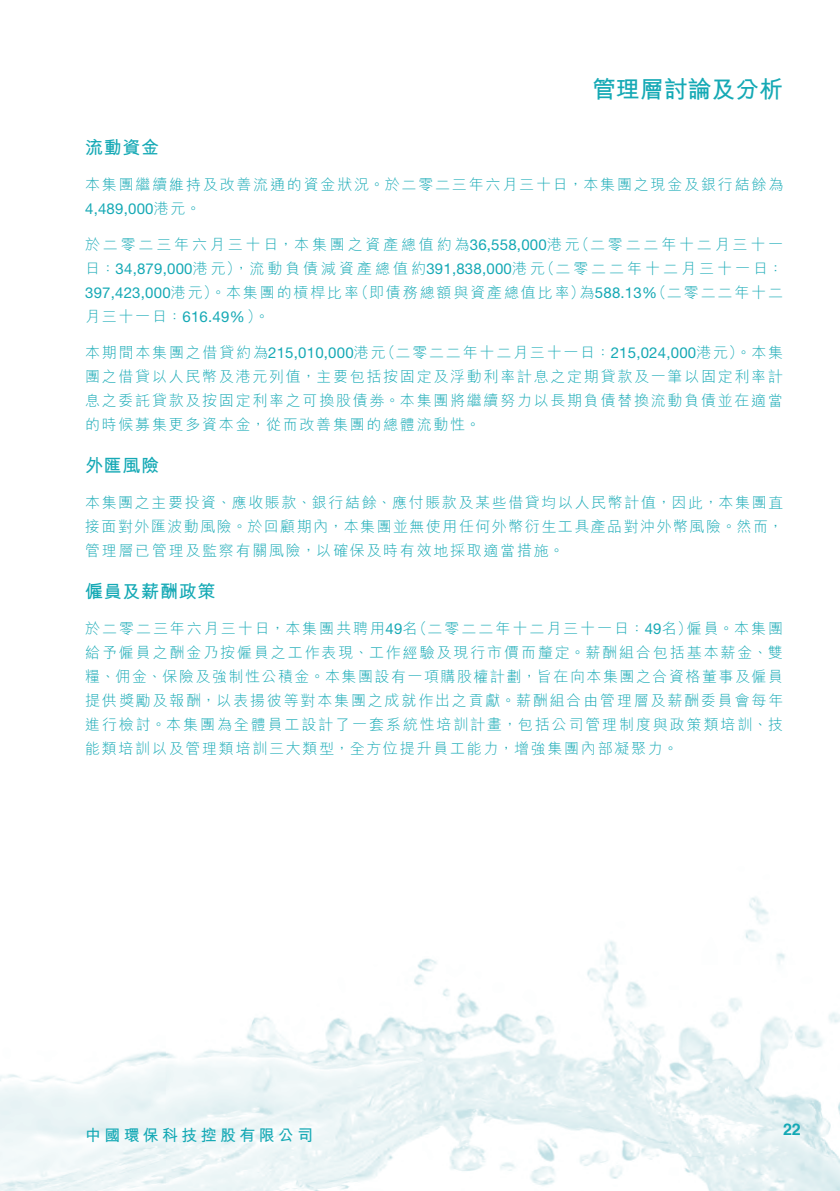
<style>
.page{position:relative;width:840px;height:1191px;background:#fff}
.page>*{position:absolute;margin:0;border:0;box-sizing:border-box;transform-origin:0 0}
.t1{font:700 24px "M Hei HK";letter-spacing:-.005em;color:#15a9b5}
._04___H2{font:700 18px "M Hei HK";letter-spacing:.04em;color:#15a9b5}
.t2{font:700 16px "M Hei HK";letter-spacing:.205em;color:#15a9b5}
.t3{font:700 16px "Helvetica";color:#15a9b5}
._01_Body_Text{font:300 15px/24px "M Hei HK";letter-spacing:.115em;color:#15a9b5;text-align:justify}
.s1{font-family:"Helvetica Neue LT Std";font-weight:400}
</style>
<div class="page">
<img style="left:0;top:896px;width:839px;height:295px">
<h1 class="t1" style="left:591px;top:72px;width:192px">管理層討論及分析</h1>
<p class="_04___H2" style="left:85px;top:134px;width:76px">流動資金</p>
<p class="_01_Body_Text" style="left:85px;top:172px;width:699px">本集團繼續維持及改善流通的資金狀況。於二零二三年六月三十日，本集團之現金及銀行結餘為<br><span class="s1">4,489,000</span>港元。</p>
<p class="_01_Body_Text" style="left:85px;top:232px;width:699px">於二零二三年六月三十日，本集團之資產總值約為<span class="s1">36,558,000</span>港元（二零二二年十二月三十一日：<span class="s1">34,879,000</span>港元），流動負債減資產總值約<span class="s1">391,838,000</span>港元（二零二二年十二月三十一日：<span class="s1">397,423,000</span>港元）。本集團的槓桿比率（即債務總額與資產總值比率）為<span class="s1">588.13%</span>（二零二二年十二月三十一日：<span class="s1">616.49%</span>）。</p>
<p class="_01_Body_Text" style="left:85px;top:340px;width:699px">本期間本集團之借貸約為<span class="s1">215,010,000</span>港元（二零二二年十二月三十一日：<span class="s1">215,024,000</span>港元）。本集團之借貸以人民幣及港元列值，主要包括按固定及浮動利率計息之定期貸款及一筆以固定利率計息之委託貸款及按固定利率之可換股債劵。本集團將繼續努力以長期負債替換流動負債並在適當的時候募集更多資本金，從而改善集團的總體流動性。</p>
<p class="_04___H2" style="left:85px;top:452px;width:76px">外匯風險</p>
<p class="_01_Body_Text" style="left:85px;top:490px;width:699px">本集團之主要投資、應收賬款、銀行結餘、應付賬款及某些借貸均以人民幣計值，因此，本集團直接面對外匯波動風險。於回顧期內，本集團並無使用任何外幣衍生工具產品對沖外幣風險。然而，管理層已管理及監察有關風險，以確保及時有效地採取適當措施。</p>
<p class="_04___H2" style="left:85px;top:578px;width:132px">僱員及薪酬政策</p>
<p class="_01_Body_Text" style="left:85px;top:616px;width:699px">於二零二三年六月三十日，本集團共聘用<span class="s1">49</span>名（二零二二年十二月三十一日：<span class="s1">49</span>名）僱員。本集團給予僱員之酬金乃按僱員之工作表現、工作經驗及現行市價而釐定。薪酬組合包括基本薪金、雙糧、佣金、保險及強制性公積金。本集團設有一項購股權計劃，旨在向本集團之合資格董事及僱員提供獎勵及報酬，以表揚彼等對本集團之成就作出之貢獻。薪酬組合由管理層及薪酬委員會每年進行檢討。本集團為全體員工設計了一套系統性培訓計畫，包括公司管理制度與政策類培訓、技能類培訓以及管理類培訓三大類型，全方位提升員工能力，增強集團內部凝聚力。</p>
<p class="t2" style="left:85px;top:1123px;width:229px">中國環保科技控股有限公司</p>
<p class="t3" style="left:782px;top:1116px;width:19px">22</p>
</div>
